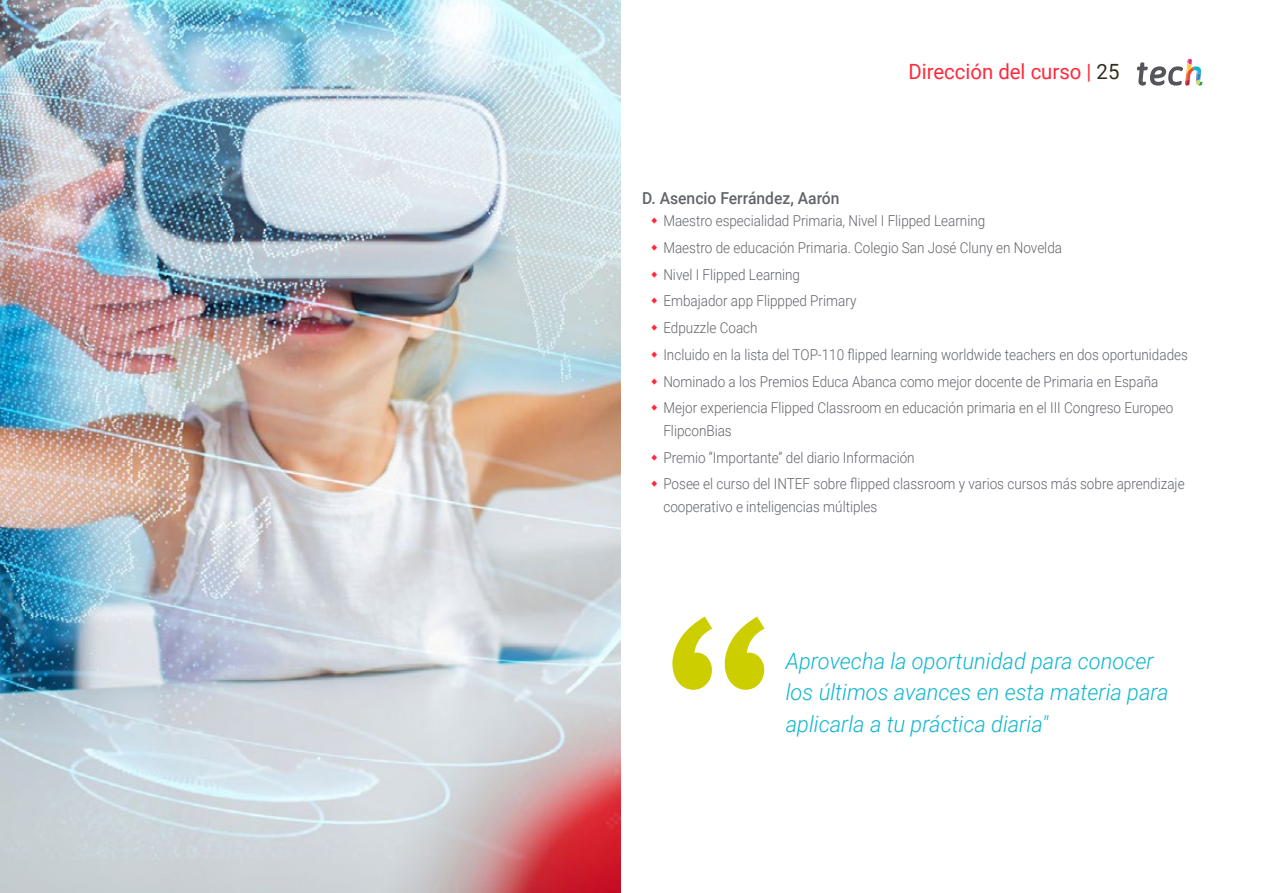
<style>
.page{position:relative;width:1263px;height:893px;background:#fff}
.page>*{position:absolute;margin:0;border:0;box-sizing:border-box;transform-origin:0 0}
.t1{font:italic 300 22.5px/31.5px "Roboto";color:#0fb6cf}
.t2{font:21px "Roboto";color:#ff293a}
.t3{font:500 16.5px "Roboto";color:#61646a;scale:.95 1}
.t4{font:300 15px/26.7px "Roboto";color:#61646a;scale:.9 1}
.s1{color:#312e20}
</style>
<div class="page">
<img style="left:0;top:0;width:621px;height:893px">
<svg style="left:1137px;top:59px;width:65px;height:27px"></svg>
<svg style="left:672px;top:617px;width:92px;height:73px"></svg>
<h2 class="t2" style="left:908px;top:57px;width:213px">Dirección del curso | <span class="s1">25</span></h2>
<p class="t3" style="left:642px;top:186px;width:209px">D. Asencio Ferrández, Aarón</p>
<p class="t4" style="left:663px;top:207px;width:584px">Maestro especialidad Primaria, Nivel I Flipped Learning<br>Maestro de educación Primaria. Colegio San José Cluny en Novelda<br>Nivel I Flipped Learning<br>Embajador app Flippped Primary<br>Edpuzzle Coach<br>Incluido en la lista del TOP-110 flipped learning worldwide teachers en dos oportunidades Nominado a los Premios Educa Abanca como mejor docente de Primaria en España Mejor experiencia Flipped Classroom en educación primaria en el III Congreso Europeo</p>
<p class="t4" style="left:663px;top:417px;width:581px">FlipconBias<br>Premio “Importante” del diario Información<br>Posee el curso del INTEF sobre flipped classroom y varios cursos más sobre aprendizaje</p>
<p class="t4" style="left:663px;top:493px;width:239px">cooperativo e inteligencias múltiples</p>
<h1 class="t1" style="left:786px;top:644px;width:384px">Aprovecha la oportunidad para conocer los últimos avances en esta materia para aplicarla a tu práctica diaria"</h1>
</div>
